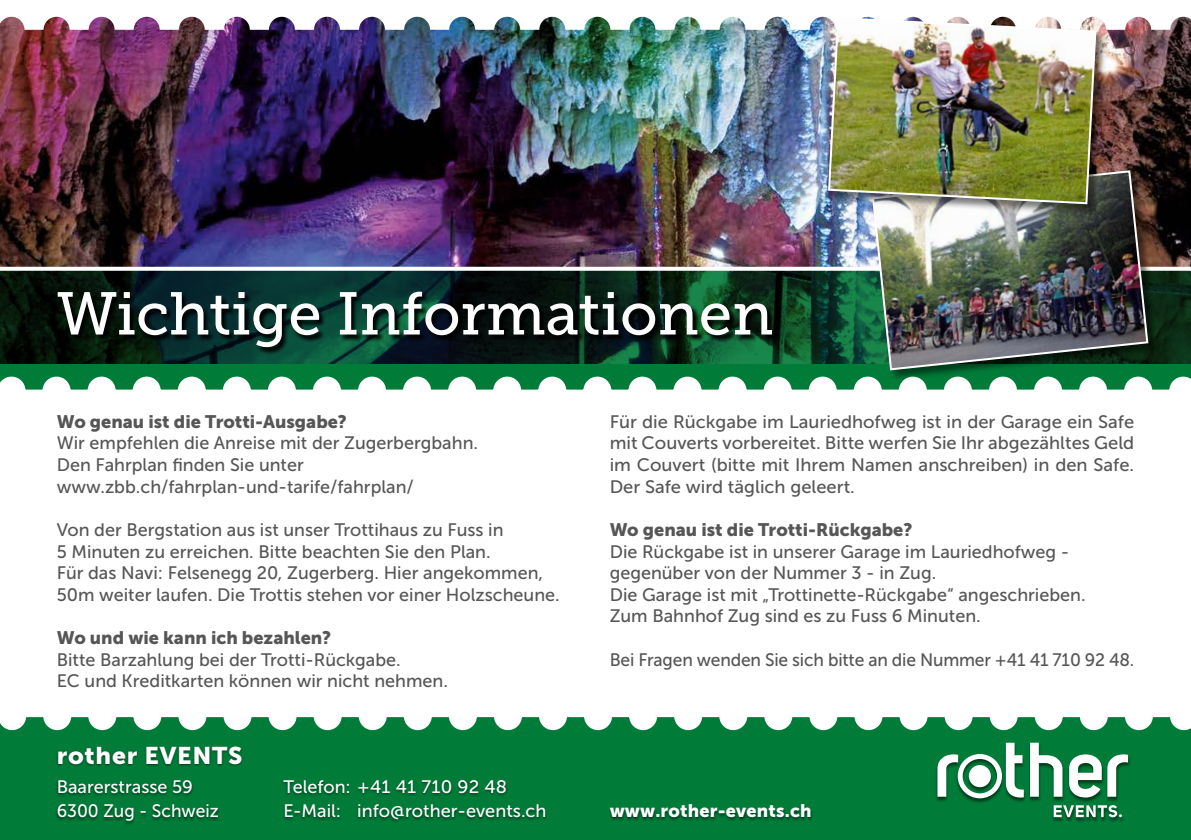
<style>
.page{position:relative;width:1191px;height:840px;background:#fff}
.page>*{position:absolute;margin:0;border:0;box-sizing:border-box;transform-origin:0 0}
.t1{font:60px "Museo Slab 500";letter-spacing:-.005em;color:#fff}
.t2{font:24px "Museo Sans 900";letter-spacing:.03em;color:#fff}
.t3{font:18px/21.6px "Museo Sans 500";color:#565656}
.t4{font:18px "Museo Sans 900";color:#565656}
.t5{font:18px/24px "Museo Sans 500";color:#fff}
.t6{font:18px "Museo Sans 900";letter-spacing:.01em;color:#fff}
</style>
<div class="page">
<svg style="left:0;top:363px;width:1191px;height:27px"></svg>
<img style="left:0;top:30px;width:1191px;height:234px">
<svg style="left:0;top:264px;width:1191px;height:99px;background:#224137"></svg>
<svg style="left:0;top:717px;width:1191px;height:122px;background:#138446"></svg>
<img style="left:0;top:16px;width:1191px;height:14px">
<div style="left:872px;top:170px;width:287px;height:211px;background:#000;opacity:.5"></div>
<img style="left:871px;top:169px;width:278px;height:202px">
<div style="left:828px;top:17px;width:279px;height:199px;background:#000;opacity:.5"></div>
<img style="left:827px;top:16px;width:270px;height:189px">
<svg style="left:58px;top:291px;width:721px;height:64px;background:#06231a"></svg>
<div style="left:934px;top:742px;width:196px;height:80px;background:#000;opacity:.5"></div>
<svg style="left:1053px;top:804px;width:69px;height:12px"></svg>
<svg style="left:937px;top:742px;width:191px;height:55px"></svg>
<div style="left:55px;top:779px;width:165px;height:45px;background:#000;opacity:.5"></div>
<div style="left:281px;top:779px;width:266px;height:44px;background:#000;opacity:.5"></div>
<div style="left:607px;top:803px;width:206px;height:17px;background:#000;opacity:.5"></div>
<div style="left:56px;top:745px;width:188px;height:21px;background:#000;opacity:.5"></div>
<h1 class="t1" style="left:57px;top:280px;width:718px">Wichtige Informationen</h1>
<p class="t4" style="left:57px;top:411px;width:292px">Wo genau ist die Trotti-Ausgabe?</p>
<p class="t3" style="left:57px;top:432px;width:423px">Wir empfehlen die Anreise mit der Zugerbergbahn.<br>Den Fahrplan finden Sie unter www.zbb.ch/fahrplan-und-tarife/fahrplan/</p>
<p class="t3" style="left:57px;top:518px;width:504px">Von der Bergstation aus ist unser Trottihaus zu Fuss in<br>5 Minuten zu erreichen. Bitte beachten Sie den Plan.<br>Für das Navi: Felsenegg 20, Zugerberg. Hier angekommen, 50m weiter laufen. Die Trottis stehen vor einer Holzscheune.</p>
<p class="t4" style="left:57px;top:627px;width:276px">Wo und wie kann ich bezahlen?</p>
<p class="t3" style="left:57px;top:648px;width:393px">Bitte Barzahlung bei der Trotti-Rückgabe.<br>EC und Kreditkarten können wir nicht nehmen.</p>
<h2 class="t2" style="left:57px;top:741px;width:187px">rother EVENTS</h2>
<p class="t5" style="left:57px;top:774px;width:164px">Baarerstrasse 59<br>6300 Zug - Schweiz</p>
<p class="t5" style="left:283px;top:774px;width:264px">Telefon: +41 41 710 92 48<br>E-Mail: info@rother-events.ch</p>
<p class="t3" style="left:609px;top:410px;width:526px;text-align:justify">Für die Rückgabe im Lauriedhofweg ist in der Garage ein Safe mit Couverts vorbereitet. Bitte werfen Sie Ihr abgezähltes Geld im Couvert (bitte mit Ihrem Namen anschreiben) in den Safe.<br>Der Safe wird täglich geleert.</p>
<p class="t4" style="left:609px;top:519px;width:304px">Wo genau ist die Trotti-Rückgabe?</p>
<p class="t3" style="left:609px;top:540px;width:477px">Die Rückgabe ist in unserer Garage im Lauriedhofweg - gegenüber von der Nummer 3 - in Zug.<br>Die Garage ist mit „Trottinette-Rückgabe“ angeschrieben.<br>Zum Bahnhof Zug sind es zu Fuss 6 Minuten.</p>
<p class="t3" style="left:609px;top:648px;width:526px">Bei Fragen wenden Sie sich bitte an die Nummer +41 41 710 92 48.</p>
<p class="t6" style="left:609px;top:800px;width:203px">www.rother-events.ch</p>
</div>
